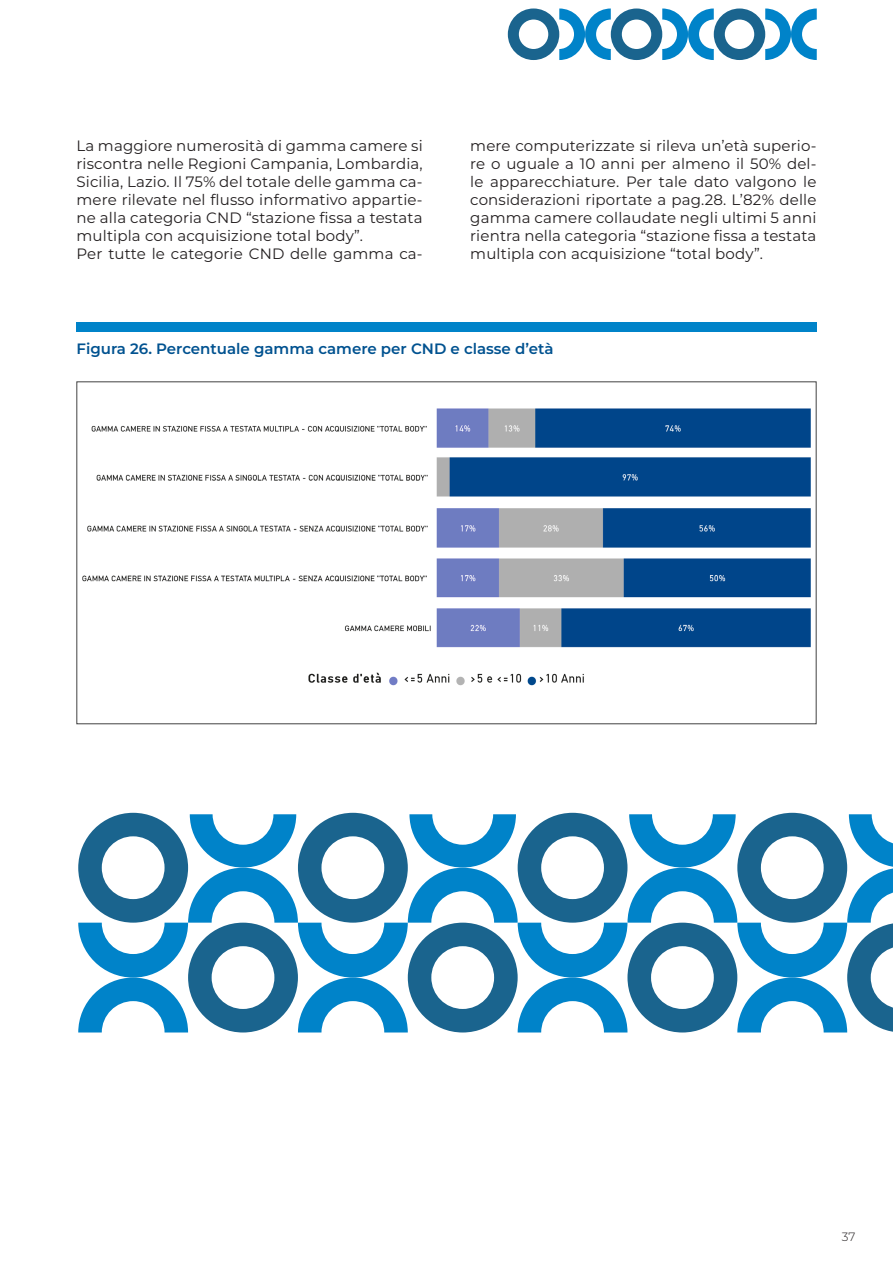
<style>
.page{position:relative;width:893px;height:1263px;background:#fff}
.page>*{position:absolute;margin:0;border:0;box-sizing:border-box;transform-origin:0 0}
.t1{font:15px/18px "Montserrat";letter-spacing:.01em;color:#231f20;text-align:justify}
.t2{font:600 15px "Montserrat";color:#015290}
.t3{font:300 12px "Montserrat";color:#231f20}
</style>
<div class="page">
<svg style="left:508px;top:9px;width:309px;height:51px"></svg>
<img style="left:82px;top:408px;width:729px;height:240px">
<img style="left:308px;top:672px;width:276px;height:14px">
<div style="left:76px;top:322px;width:740px;height:9px;background:#0083c9"></div>
<svg style="left:78px;top:813px;width:815px;height:219px"></svg>
<p class="t1" style="left:77px;top:136px;width:348px">La maggiore numerosità di gamma camere si riscontra nelle Regioni Campania, Lombardia, Sicilia, Lazio. Il 75% del totale delle gamma ca&shy;mere rilevate nel flusso informativo appartie&shy;ne alla categoria CND “stazione fissa a testata multipla con acquisizione total body”.</p>
<p class="t1" style="left:77px;top:244px;width:348px">Per tutte le categorie CND delle gamma ca-</p>
<p class="t1" style="left:470px;top:136px;width:348px">mere computerizzate si rileva un’età superio&shy;re o uguale a 10 anni per almeno il 50% del&shy;le apparecchiature. Per tale dato valgono le considerazioni riportate a pag.28. L’82% delle gamma camere collaudate negli ultimi 5 anni rientra nella categoria “stazione fissa a testata multipla con acquisizione “total body”.</p>
<p class="t2" style="left:77px;top:338px;width:478px">Figura 26. Percentuale gamma camere per CND e classe d’età</p>
<p class="t3" style="left:842px;top:1228px;width:15px">37</p>
</div>
